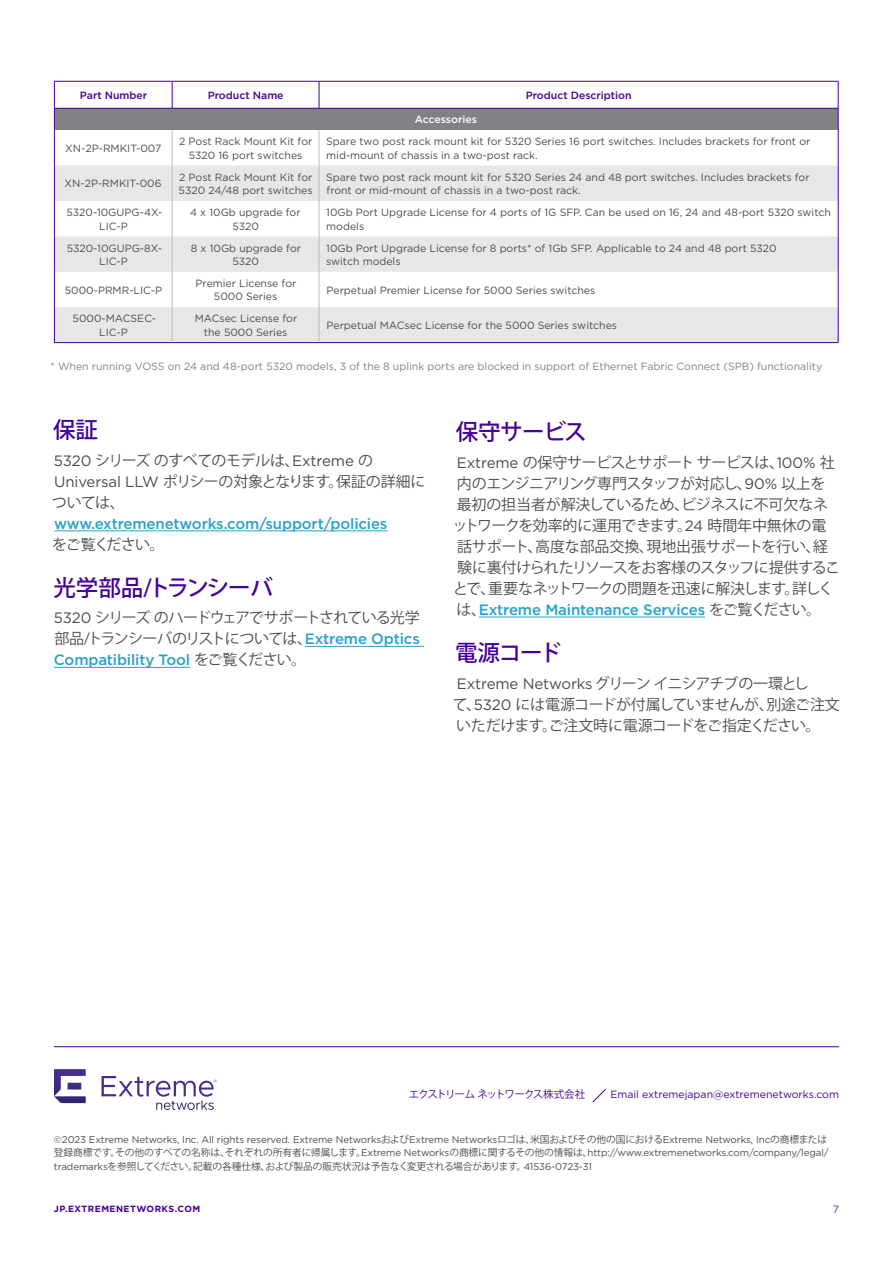
<style>
.page{position:relative;width:893px;height:1263px;background:#fff}
.page>*{position:absolute;margin:0;border:0;box-sizing:border-box;transform-origin:0 0}
.H2_English{font:500 22.5px "Koz Go Pr 6 N";letter-spacing:-.035em;color:#409}
.Body{font:15px/21px "Koz Go Pr 6 N";letter-spacing:-.03em;color:#4b4c4d}
.Body-2{font:15px "Koz Go Pr 6 N";letter-spacing:-.05em;color:#4b4c4d}
.Body-3{font:15px "Koz Go Pr 6 N";letter-spacing:-.01em;color:#4b4c4d}
.Body-4{font:500 15px "Gotham";letter-spacing:-.01em;color:#29a2ca}
.Table___Body_Copy_Left{font:10.5px/13.5px "Gotham";color:#4b4c4d}
.Table___Body_Copy{font:10.5px/13.5px "Gotham";color:#4b4c4d;text-align:center}
.Image_Caption{font:10.5px "Gotham";color:#808285}
.Table_-_Purple_Headers{font:500 10.5px "Gotham";color:#409}
.t1{font:10.5px "Gotham";color:#409}
.t2{font:10.5px "Koz Go Pr 6 N";letter-spacing:-.085em;color:#409}
.Table_-_Subhead_Reverse-Out{font:500 10.5px "Gotham";color:#fff}
.t3{font:10.5px "Gotham";color:#6026a8}
.t4{font:9.75px/13.5px "Gotham";letter-spacing:-.01em;color:#4b4c4d}
.t5{font:9.75px "Koz Go Pr 6 N";letter-spacing:-.01em;color:#4b4c4d}
.t6{font:700 9px "Gotham";letter-spacing:.05em;color:#409}
.s1{font-family:"Gotham"}
.s2{font-family:"Gotham";font-weight:500;color:#29a2ca}
.s3{font-family:"Koz Go Pr 6 N";font-weight:400;color:#4b4c4d}
.s4{font-family:"Koz Go Pr 6 N"}
</style>
<div class="page">
<hr style="left:54px;top:1046px;width:785px;height:1px;background:#409">
<svg style="left:54px;top:1069px;width:32px;height:34px"></svg>
<svg style="left:102px;top:1076px;width:115px;height:34px"></svg>
<svg style="left:592px;top:1089px;width:15px;height:13px"></svg>
<svg style="left:55px;top:130px;width:783px;height:36px"></svg>
<svg style="left:55px;top:166px;width:783px;height:176px;fill:#e6e7e9"></svg>
<hr style="left:838px;top:130px;width:1px;height:36px;background:#409">
<hr style="left:838px;top:166px;width:1px;height:35px;background:#409">
<hr style="left:838px;top:201px;width:1px;height:35px;background:#409">
<hr style="left:838px;top:236px;width:1px;height:36px;background:#409">
<hr style="left:838px;top:272px;width:1px;height:35px;background:#409">
<hr style="left:838px;top:307px;width:1px;height:35px;background:#409">
<svg style="left:54px;top:81px;width:785px;height:49px"></svg>
<hr style="left:54px;top:130px;width:1px;height:36px;background:#409">
<hr style="left:54px;top:166px;width:1px;height:35px;background:#409">
<hr style="left:54px;top:201px;width:1px;height:35px;background:#409">
<hr style="left:54px;top:236px;width:1px;height:36px;background:#409">
<hr style="left:54px;top:272px;width:1px;height:35px;background:#409">
<hr style="left:54px;top:307px;width:1px;height:35px;background:#409">
<hr style="left:54px;top:342px;width:118px;height:1px;background:#409">
<hr style="left:172px;top:342px;width:147px;height:1px;background:#409">
<hr style="left:319px;top:342px;width:519px;height:1px;background:#409">
<hr style="left:172px;top:130px;width:1px;height:36px;background:#bcbdc0">
<hr style="left:319px;top:130px;width:1px;height:36px;background:#bcbdc0">
<hr style="left:172px;top:166px;width:1px;height:35px;background:#bcbdc0">
<hr style="left:319px;top:166px;width:1px;height:35px;background:#bcbdc0">
<hr style="left:172px;top:201px;width:1px;height:35px;background:#bcbdc0">
<hr style="left:319px;top:201px;width:1px;height:35px;background:#bcbdc0">
<hr style="left:172px;top:236px;width:1px;height:36px;background:#bcbdc0">
<hr style="left:319px;top:236px;width:1px;height:36px;background:#bcbdc0">
<hr style="left:172px;top:272px;width:1px;height:35px;background:#bcbdc0">
<hr style="left:319px;top:272px;width:1px;height:35px;background:#bcbdc0">
<hr style="left:172px;top:307px;width:1px;height:35px;background:#bcbdc0">
<hr style="left:319px;top:307px;width:1px;height:35px;background:#bcbdc0">
<hr style="left:54px;top:531px;width:333px;height:1px;background:#29a2ca">
<hr style="left:305px;top:646px;width:119px;height:1px;background:#29a2ca">
<hr style="left:54px;top:667px;width:136px;height:1px;background:#29a2ca">
<hr style="left:479px;top:617px;width:226px;height:1px;background:#29a2ca">
<p class="Table_-_Purple_Headers" style="left:80px;top:88px;width:69px">Part Number</p>
<p class="Table_-_Purple_Headers" style="left:208px;top:88px;width:77px">Product Name</p>
<p class="Table_-_Purple_Headers" style="left:526px;top:88px;width:107px">Product Description</p>
<p class="Table_-_Subhead_Reverse-Out" style="left:415px;top:113px;width:64px">Accessories</p>
<p class="Table___Body_Copy" style="left:65px;top:141px;width:98px">XN-2P-RMKIT-007</p>
<p class="Table___Body_Copy" style="left:179px;top:135px;width:135px">2 Post Rack Mount Kit for<br>5320 16 port switches</p>
<p class="Table___Body_Copy_Left" style="left:326px;top:135px;width:486px">Spare two post rack mount kit for 5320 Series 16 port switches. Includes brackets for front or mid-mount of chassis in a two-post rack.</p>
<p class="Table___Body_Copy" style="left:65px;top:177px;width:99px">XN-2P-RMKIT-006</p>
<p class="Table___Body_Copy" style="left:179px;top:170px;width:136px;text-align:left">2 Post Rack Mount Kit for<br>5320 24/48 port switches</p>
<p class="Table___Body_Copy_Left" style="left:326px;top:170px;width:485px">Spare two post rack mount kit for 5320 Series 24 and 48 port switches. Includes brackets for front or mid-mount of chassis in a two-post rack.</p>
<p class="Table___Body_Copy" style="left:66px;top:205px;width:97px">5320-10GUPG-4X-<br>LIC-P</p>
<p class="Table___Body_Copy" style="left:190px;top:205px;width:112px">4 x 10Gb upgrade for<br>5320</p>
<p class="Table___Body_Copy_Left" style="left:326px;top:205px;width:506px">10Gb Port Upgrade License for 4 ports of 1G SFP. Can be used on 16, 24 and 48-port 5320 switch models</p>
<p class="Table___Body_Copy" style="left:67px;top:241px;width:97px">5320-10GUPG-8X-<br>LIC-P</p>
<p class="Table___Body_Copy" style="left:191px;top:241px;width:112px">8 x 10Gb upgrade for<br>5320</p>
<p class="Table___Body_Copy_Left" style="left:326px;top:241px;width:452px">10Gb Port Upgrade License for 8 ports* of 1Gb SFP. Applicable to 24 and 48 port 5320 switch models</p>
<p class="Table___Body_Copy" style="left:65px;top:283px;width:99px">5000-PRMR-LIC-P</p>
<p class="Table___Body_Copy" style="left:196px;top:276px;width:102px">Premier License for<br>5000 Series</p>
<p class="Table___Body_Copy_Left" style="left:327px;top:283px;width:270px">Perpetual Premier License for 5000 Series switches</p>
<p class="Table___Body_Copy" style="left:73px;top:312px;width:85px">5000-MACSEC-<br>LIC-P</p>
<p class="Table___Body_Copy" style="left:195px;top:312px;width:104px">MACsec License for the 5000 Series</p>
<p class="Table___Body_Copy_Left" style="left:327px;top:318px;width:292px">Perpetual MACsec License for the 5000 Series switches</p>
<p class="Image_Caption" style="left:50px;top:360px;width:773px">* When running VOSS on 24 and 48-port 5320 models, 3 of the 8 uplink ports are blocked in support of Ethernet Fabric Connect (SPB) functionality</p>
<p class="H2_English" style="left:53px;top:417px;width:47px">保証</p>
<p class="Body" style="left:52px;top:450px;width:375px"><span class="s1">5320</span> シリーズ のすべてのモデルは、<span class="s1">Extreme</span> の<br><span class="s1">Universal LLW</span> ポリシーの対象となります。保証の詳細については、<span class="s2">www.extremenetworks.com/support/policies<br></span>をご覧ください。</p>
<h2 class="H2_English" style="left:53px;top:575px;width:221px">光学部品/トランシーバ</h2>
<p class="Body" style="left:54px;top:608px;width:367px;text-align:justify"><span class="s1">5320</span> シリーズ のハードウェアでサポートされている光学部品/トランシーバのリストについては、<span class="s2">Extreme Optics Compatibility Tool</span> をご覧ください。</p>
<h2 class="H2_English" style="left:456px;top:419px;width:132px">保守サービス</h2>
<p class="Body" style="left:457px;top:452px;width:379px"><span class="s1">Extreme</span> の保守サービスとサポート サービスは、<span class="s1">100%</span> 社</p>
<p class="Body-2" style="left:457px;top:475px;width:370px">内のエンジニアリング専門スタッフが対応し、<span class="s1">90%</span> 以上を</p>
<p class="Body-3" style="left:457px;top:496px;width:373px">最初の担当者が解決しているため、ビジネスに不可欠なネ</p>
<p class="Body" style="left:453px;top:515px;width:375px">ットワークを効率的に運用できます。<span class="s1">24</span> 時間年中無休の電</p>
<p class="Body-3" style="left:457px;top:538px;width:372px">話サポート、高度な部品交換、現地出張サポートを行い、経</p>
<p class="Body" style="left:457px;top:557px;width:384px">験に裏付けられたリソースをお客様のスタッフに提供するこ</p>
<p class="Body-2" style="left:453px;top:580px;width:382px">とで、重要なネットワークの問題を迅速に解決します。詳しく</p>
<p class="Body-4" style="left:457px;top:600px;width:366px"><span class="s3">は、</span>Extreme Maintenance Services <span class="s3">をご覧ください。</span></p>
<h2 class="H2_English" style="left:455px;top:640px;width:108px">電源コード</h2>
<p class="Body" style="left:453px;top:673px;width:389px"><span class="s1">Extreme Networks</span> グリーン イニシアチブの一環とし<br>て、<span class="s1">5320</span> には電源コードが付属していませんが、別途ご注文いただけます。ご注文時に電源コードをご指定ください。</p>
<p class="t2" style="left:409px;top:1088px;width:178px">エクストリーム ネットワークス株式会社</p>
<p class="t1" style="left:610px;top:1088px;width:230px">Email extremejapan@extremenetworks.com</p>
<p class="t4" style="left:54px;top:1132px;width:776px">©2023 Extreme Networks, Inc. All rights reserved. Extreme Networks<span class="s4">および</span>Extreme Networks<span class="s4">ロゴは、米国およびその他の国における</span>Extreme Networks, Inc<span class="s4">の商標または登録商標です。その他のすべての名称は、それぞれの所有者に帰属します。</span>Extreme Networks<span class="s4">の商標に関するその他の情報は、</span>http://www.extremenetworks.com/company/legal/</p>
<p class="t5" style="left:54px;top:1160px;width:540px"><span class="s1">trademarks</span>を参照してください。記載の各種仕様、および製品の販売状況は予告なく変更される場合があります。<span class="s1">41536-0723-31</span></p>
<p class="t6" style="left:54px;top:1203px;width:148px">JP.EXTREMENETWORKS.COM</p>
<p class="t3" style="left:833px;top:1202px;width:8px">7</p>
</div>
